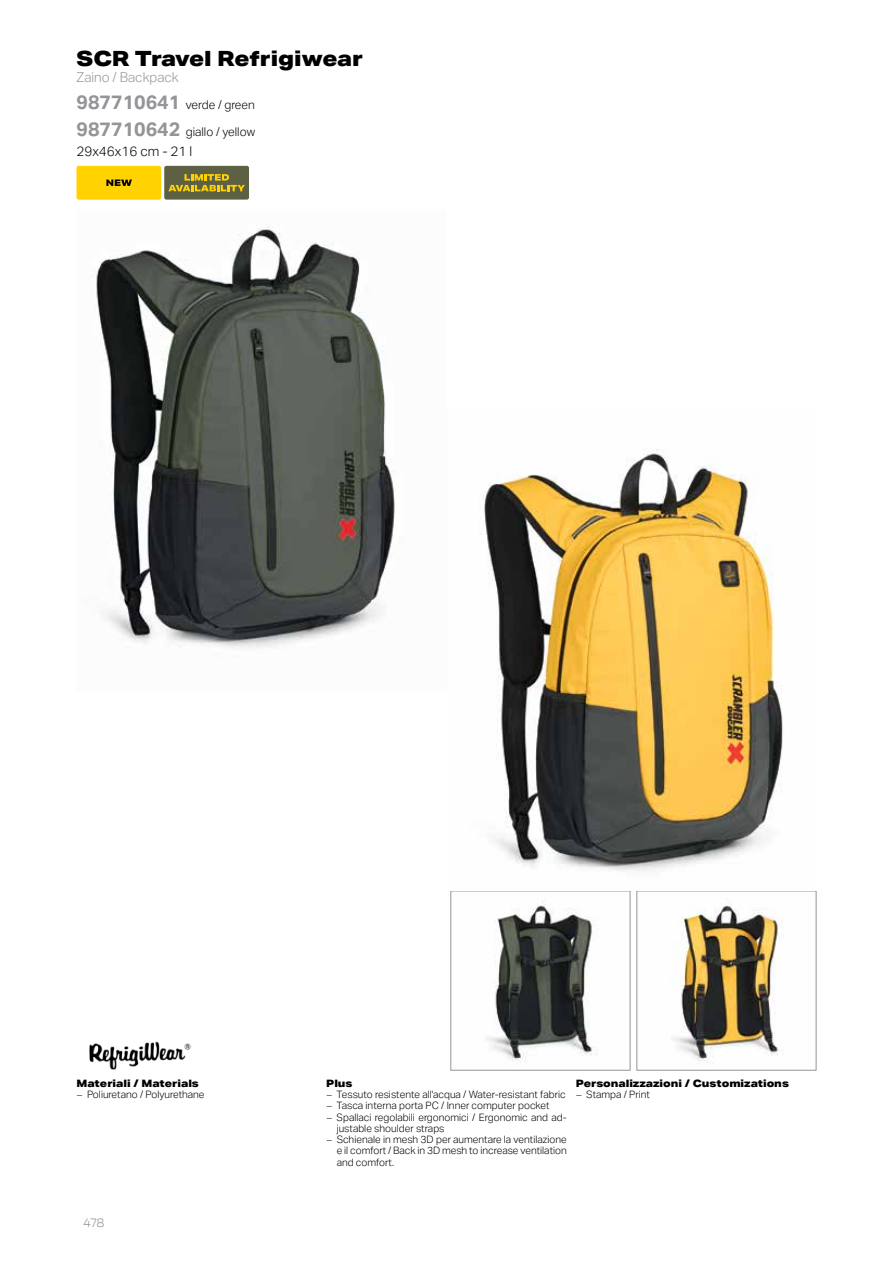
<style>
.page{position:relative;width:893px;height:1263px;background:#fff}
.page>*{position:absolute;margin:0;border:0;box-sizing:border-box;transform-origin:0 0}
.t1{font:800 expanded 21px "SCR Ducati Style";color:#000}
.t2{font:13.5px "SCR Ducati Style";color:#939598}
.t3{font:13.5px "SCR Ducati Style";color:#000}
.t4{font:12px "SCR Ducati Style";color:#000}
.t5{font:12px "Ducati Style Ext";color:#939598}
.t6{font:10.2px/11.2px "SCR Ducati Style";color:#000}
.t7{font:800 expanded 10.2px "SCR Ducati Style";color:#000}
.s1{font-weight:700;font-size:19.5px;color:#939598}
.s2{font-family:"Ducati Style"}
</style>
<div class="page">
<img style="left:485px;top:899px;width:113px;height:164px">
<div style="left:450px;top:890px;width:180px;height:180px;border:1px solid #939598"></div>
<img style="left:671px;top:899px;width:112px;height:165px">
<div style="left:636px;top:890px;width:180px;height:180px;border:1px solid #939598"></div>
<div style="left:77px;top:166px;width:84px;height:34px;background:#ffd200;border-radius:2px"></div>
<svg style="left:106px;top:179px;width:26px;height:7px"></svg>
<div style="left:164px;top:166px;width:85px;height:34px;background:#5e6043;border-radius:2px"></div>
<svg style="left:168px;top:174px;width:77px;height:17px"></svg>
<img style="left:450px;top:449px;width:366px;height:442px">
<img style="left:96px;top:226px;width:299px;height:423px">
<img style="left:89px;top:1041px;width:102px;height:29px">
<h1 class="t1" style="left:76px;top:45px;width:288px">SCR Travel Refrigiwear</h1>
<h2 class="t2" style="left:76px;top:70px;width:104px">Zaino / Backpack</h2>
<p class="t4" style="left:76px;top:98px;width:180px"><span class="s1">987710641</span> verde / green</p>
<p class="t4" style="left:76px;top:125px;width:180px"><span class="s1">987710642</span> giallo / yellow</p>
<h2 class="t3" style="left:76px;top:143px;width:117px">29x46x16 cm - 21 l</h2>
<p class="t7" style="left:76px;top:1077px;width:124px">Materiali / Materials</p>
<p class="t6" style="left:76px;top:1089px;width:129px"><span class="s2">–</span> Poliuretano / Polyurethane</p>
<p class="t5" style="left:83px;top:1215px;width:23px">478</p>
<p class="t7" style="left:326px;top:1077px;width:28px">Plus</p>
<p class="t6" style="left:326px;top:1089px;width:241px"><span class="s2">–</span> Tessuto resistente all'acqua / Water-resistant fabric</p>
<p class="t6" style="left:326px;top:1100px;width:225px"><span class="s2">–</span> Tasca interna porta PC / Inner computer pocket</p>
<p class="t6" style="left:337px;top:1111px;width:232px;text-indent:-11px"><span class="s2">–</span> Spallaci regolabili ergonomici / Ergonomic and ad&shy;justable shoulder straps</p>
<p class="t6" style="left:337px;top:1134px;width:232px;text-align:justify;text-indent:-10px"><span class="s2">–</span> Schienale in mesh 3D per aumentare la ventilazione e il comfort / Back in 3D mesh to increase ventilation and comfort.</p>
<p class="t7" style="left:576px;top:1076px;width:214px">Personalizzazioni / Customizations</p>
<p class="t6" style="left:576px;top:1089px;width:76px"><span class="s2">–</span> Stampa / Print</p>
</div>
